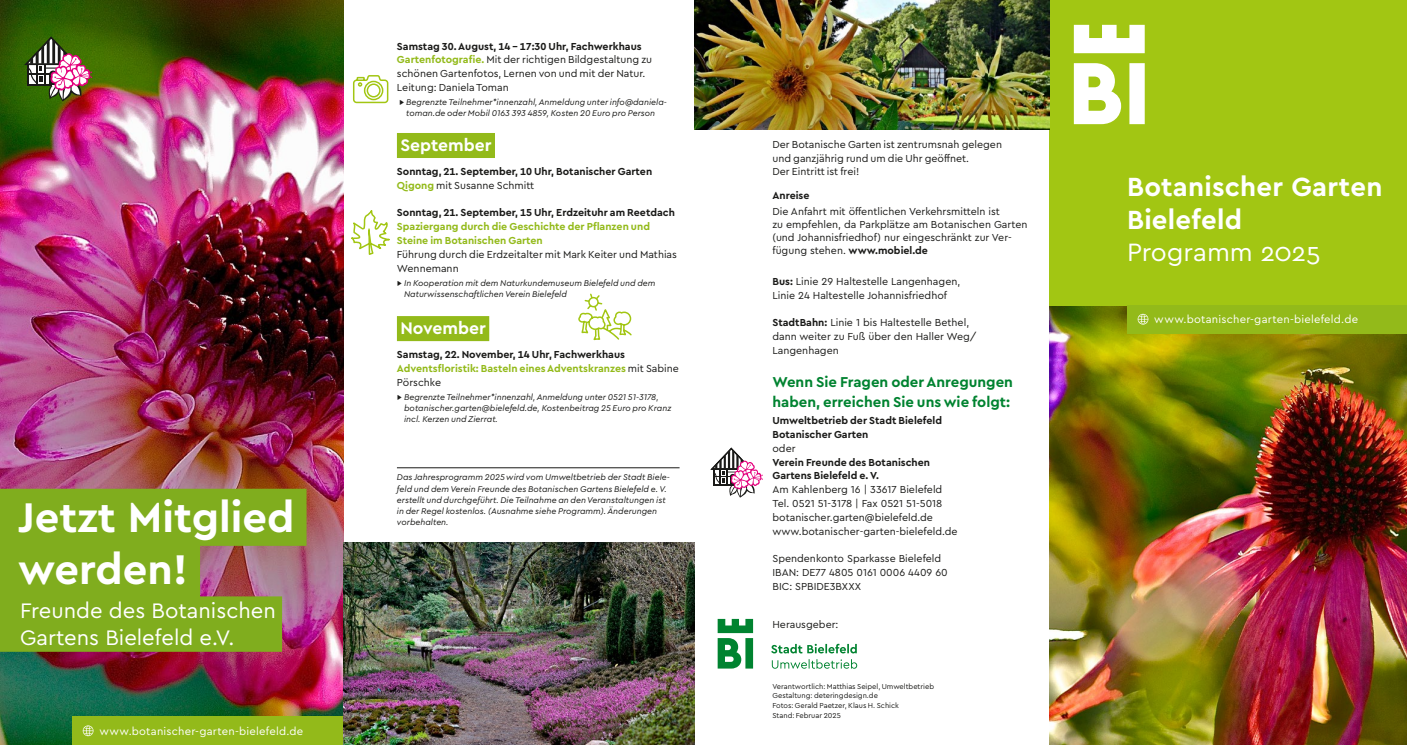
<style>
.page{position:relative;width:1407px;height:745px;background:#fff}
.page>*{position:absolute;margin:0;border:0;box-sizing:border-box;transform-origin:0 0}
.t1{font:700 43.38px/52.1px "Cera Bielefeld";color:#fff}
.t2{font:700 27.5px/33px "Cera Bielefeld";letter-spacing:.01em;color:#fff}
.t3{font:26.25px "Cera Bielefeld";letter-spacing:-.005em;color:#fff}
.t4{font:22px/26.4px "Cera Bielefeld";color:#fff}
.t5{font:700 17.5px "Cera Bielefeld";color:#fff}
.t6{font:700 15px/19.5px "Cera Bielefeld";color:#008330}
.t7{font:11.25px "Cera Bielefeld";letter-spacing:.02em;color:#fff}
.t8{font:10.62px/13.9px "Cera Bielefeld";color:#1a1a18}
.t9{font:700 10.62px/13.9px "Cera Bielefeld";color:#1a1a18}
.t10{font:700 10.62px/13.9px "Cera Bielefeld";color:#93ba1a}
.t11{font:italic 8.75px/11.2px "Cera Bielefeld";color:#1a1a18}
.t12{font:7.5px/9.8px "Cera Bielefeld";color:#1a1a18}
.s1{font-weight:700}
.s2{font-weight:700;color:#93ba1a}
.s3{font-style:normal;font-size:10.62px}
.s4{color:#93ba1a}
.s5{font-weight:400}
.s6{color:#1a1a18}
.s7{font-weight:400;color:#1a1a18}
</style>
<div class="page">
<img style="left:1049px;top:305px;width:358px;height:439px">
<div style="left:1049px;top:0;width:358px;height:305px;background:#a2c613"></div>
<div style="left:1127px;top:305px;width:280px;height:28px;background:#93ba1a"></div>
<svg style="left:1137px;top:313px;width:11px;height:11px"></svg>
<svg style="left:1074px;top:25px;width:70px;height:99px"></svg>
<svg style="left:717px;top:618px;width:36px;height:50px"></svg>
<svg style="left:771px;top:643px;width:86px;height:25px"></svg>
<svg style="left:711px;top:447px;width:52px;height:50px"></svg>
<img style="left:0;top:0;width:344px;height:744px">
<div style="left:0;top:488px;width:306px;height:57px;background:#80ad1e"></div>
<div style="left:0;top:540px;width:200px;height:57px;background:#80ad1e"></div>
<div style="left:72px;top:716px;width:272px;height:28px;background:#93ba1a"></div>
<svg style="left:83px;top:725px;width:10px;height:10px"></svg>
<div style="left:0;top:596px;width:282px;height:29px;background:#80ad1e"></div>
<div style="left:0;top:622px;width:282px;height:29px;background:#80ad1e"></div>
<svg style="left:25px;top:37px;width:67px;height:64px"></svg>
<hr style="left:397px;top:467px;width:282px;height:1px;background:#1a1a18">
<img style="left:344px;top:542px;width:350px;height:202px">
<div style="left:397px;top:133px;width:98px;height:25px;background:#93ba1a"></div>
<div style="left:397px;top:316px;width:92px;height:25px;background:#93ba1a"></div>
<img style="left:694px;top:0;width:355px;height:130px">
<svg style="left:340px;top:205px;width:50px;height:51px"></svg>
<svg style="left:578px;top:293px;width:54px;height:48px"></svg>
<svg style="left:353px;top:75px;width:36px;height:29px"></svg>
<h1 class="t1" style="left:18px;top:489px;width:278px">Jetzt Mitglied werden!</h1>
<h3 class="t4" style="left:20px;top:596px;width:257px">Freunde des Botanischen<br>Gartens Bielefeld e.V.</h3>
<p class="t7" style="left:99px;top:723px;width:205px">www.botanischer-garten-bielefeld.de</p>
<p class="t8" style="left:397px;top:39px;width:257px"><span class="s1">Samstag 30. August, 14 – 17:30 Uhr, Fachwerkhaus </span><span class="s2">Gartenfotografie.</span> Mit der richtigen Bildgestaltung zu schönen Gartenfotos, Lernen von und mit der Natur.<br>Leitung: Daniela Toman</p>
<p class="t11" style="left:399px;top:96px;width:269px;text-align:center"><span class="s3">▸</span> Begrenzte Teilnehmer*innenzahl, Anmeldung unter info@daniela&shy;toman.de oder Mobil 0163 393 4859, Kosten 20 Euro pro Person</p>
<h3 class="t5" style="left:400px;top:133px;width:93px">September</h3>
<p class="t9" style="left:397px;top:164px;width:257px">Sonntag, 21. September, 10 Uhr, Botanischer Garten<br><span class="s4">Qigong</span> <span class="s5">mit Susanne Schmitt</span></p>
<p class="t9" style="left:397px;top:205px;width:279px">Sonntag, 21. September, 15 Uhr, Erdzeituhr am Reetdach</p>
<p class="t10" style="left:397px;top:219px;width:255px">Spaziergang durch die Geschichte der Pflanzen und<br>Steine im Botanischen Garten</p>
<p class="t8" style="left:397px;top:247px;width:282px">Führung durch die Erdzeitalter mit Mark Keiter und Mathias<br>Wennemann</p>
<p class="t11" style="left:404px;top:276px;width:253px;text-indent:-7px"><span class="s3">▸</span> In Kooperation mit dem Naturkundemuseum Bielefeld und dem<br>Naturwissenschaftlichen Verein Bielefeld</p>
<h3 class="t5" style="left:400px;top:316px;width:87px">November</h3>
<p class="t10" style="left:397px;top:347px;width:283px"><span class="s6">Samstag, 22. November, 14 Uhr, Fachwerkhaus<br></span>Adventsfloristik: Basteln eines Adventskranzes <span class="s7">mit Sabine<br>Pörschke</span></p>
<p class="t11" style="left:404px;top:390px;width:269px;text-indent:-7px"><span class="s3">▸</span> Begrenzte Teilnehmer*innenzahl, Anmeldung unter 0521 51-3178, botanischer.garten@bielefeld.de, Kostenbeitrag 25 Euro pro Kranz incl. Kerzen und Zierrat.</p>
<p class="t11" style="left:397px;top:471px;width:274px">Das Jahresprogramm 2025 wird vom Umweltbetrieb der Stadt Biele&shy;feld und dem Verein Freunde des Botanischen Gartens Bielefeld e. V. erstellt und durchgeführt. Die Teilnahme an den Veranstaltungen ist in der Regel kostenlos. (Ausnahme siehe Programm). Änderungen vorbehalten.</p>
<p class="t8" style="left:772px;top:137px;width:231px">Der Botanische Garten ist zentrumsnah gelegen und ganzjährig rund um die Uhr geöffnet.<br>Der Eintritt ist frei!</p>
<p class="t9" style="left:772px;top:188px;width:39px">Anreise</p>
<p class="t8" style="left:772px;top:205px;width:256px;line-height:12.8px">Die Anfahrt mit öffentlichen Verkehrsmitteln ist<br>zu empfehlen, da Parkplätze am Botanischen Garten (und Johannisfriedhof) nur eingeschränkt zur Ver&shy;fügung stehen. <span class="s1">www.mobiel.de</span></p>
<p class="t8" style="left:772px;top:273px;width:189px"><span class="s1">Bus:</span> Linie 29 Haltestelle Langenhagen,<br>Linie 24 Haltestelle Johannisfriedhof</p>
<p class="t8" style="left:772px;top:315px;width:206px"><span class="s1">StadtBahn:</span> Linie 1 bis Haltestelle Bethel, dann weiter zu Fuß über den Haller Weg/<br>Langenhagen</p>
<h3 class="t6" style="left:772px;top:371px;width:242px">Wenn Sie Fragen oder Anregungen haben, erreichen Sie uns wie folgt:</h3>
<p class="t9" style="left:772px;top:413px;width:171px">Umweltbetrieb der Stadt Bielefeld<br>Botanischer Garten</p>
<p class="t8" style="left:772px;top:440px;width:25px">oder</p>
<p class="t9" style="left:772px;top:454px;width:159px">Verein Freunde des Botanischen<br>Gartens Bielefeld e. V.</p>
<p class="t8" style="left:772px;top:482px;width:187px">Am Kahlenberg 16 | 33617 Bielefeld Tel. 0521 51-3178 | Fax 0521 51-5018 botanischer.garten@bielefeld.de www.botanischer-garten-bielefeld.de</p>
<p class="t8" style="left:772px;top:551px;width:177px">Spendenkonto Sparkasse Bielefeld<br>IBAN: DE77 4805 0161 0006 4409 60<br>BIC: SPBIDE3BXXX</p>
<p class="t8" style="left:772px;top:617px;width:67px">Herausgeber:</p>
<p class="t12" style="left:772px;top:680px;width:163px">Verantwortlich: Matthias Seipel, Umweltbetrieb Gestaltung: deteringdesign.de<br>Fotos: Gerald Paetzer, Klaus H. Schick<br>Stand: Februar 2025</p>
<h2 class="t2" style="left:1127px;top:169px;width:257px">Botanischer Garten<br>Bielefeld</h2>
<h3 class="t3" style="left:1127px;top:234px;width:195px">Programm 2025</h3>
<p class="t7" style="left:1154px;top:312px;width:205px">www.botanischer-garten-bielefeld.de</p>
</div>
